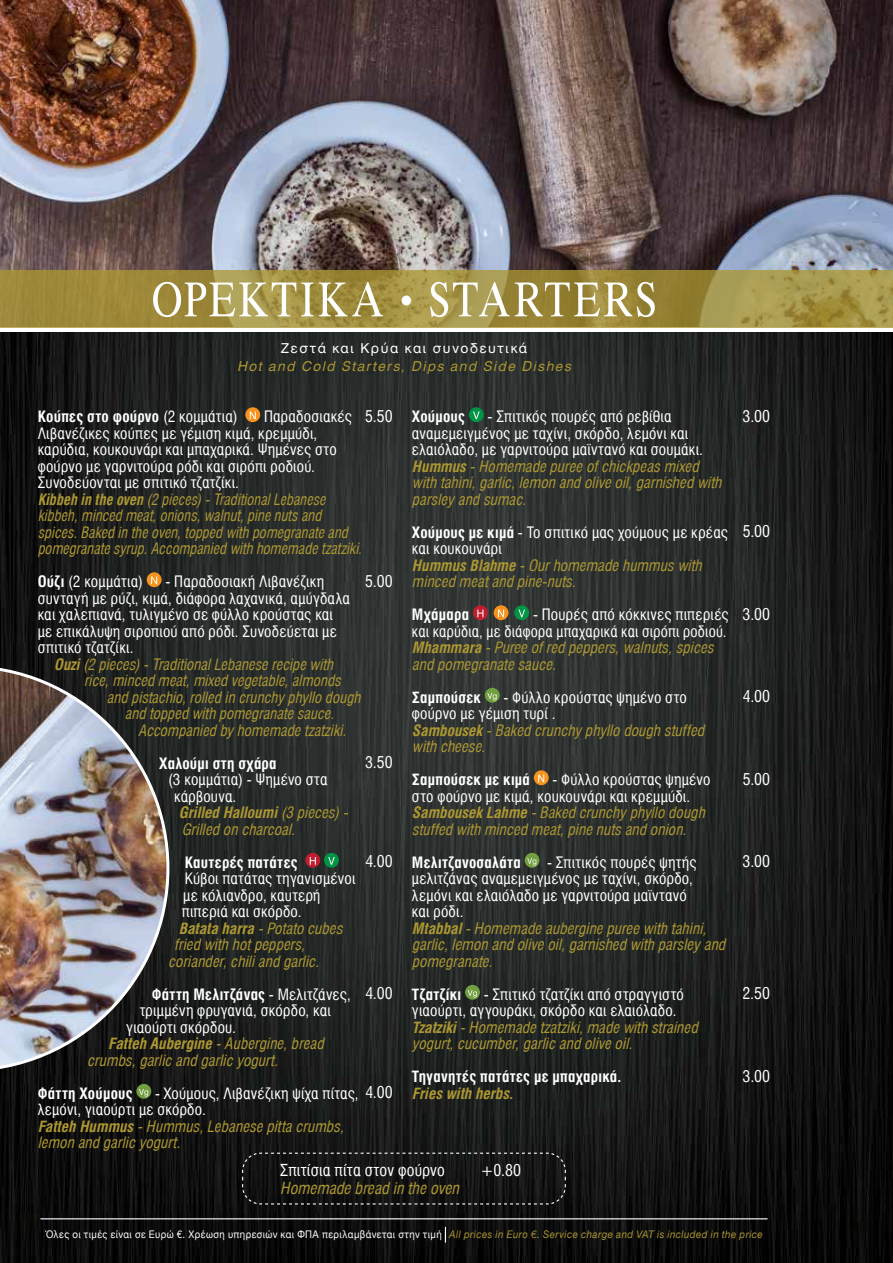
<style>
.page{position:relative;width:893px;height:1263px;background:#fff}
.page>*{position:absolute;margin:0;border:0;box-sizing:border-box;transform-origin:0 0}
.t1{font:51px "Mg Times Cond";letter-spacing:.05em;color:#fff}
.t2{font:16.5px "Mg Helvetica Cond";letter-spacing:.01em;color:#fff}
.t3{font:italic 16.5px "Mg Helvetica Cond";letter-spacing:.005em;color:#ac9732}
.t4{font:15.75px/16.5px "Mg Helvetica Cond";letter-spacing:.015em;color:#fff}
.t5{font:italic 15.75px/16.5px "Mg Helvetica Cond";letter-spacing:.005em;color:#ac9732}
.t6{font:italic 15.75px/16.5px "Mg Helvetica Cond";letter-spacing:.005em;color:#ac9732;scale:.94 1}
.t7{font:700 15.75px "Mg Helvetica Cond";letter-spacing:.015em;color:#fff}
.t8{font:italic 700 15.75px "Mg Helvetica Cond";letter-spacing:.005em;color:#ac9732}
.t9{font:italic 13.5px "Mg Helvetica";letter-spacing:.115em;color:#ac9732}
.t10{font:13.5px "Mg Helvetica";letter-spacing:.125em;color:#fff}
.t11{font:10.5px "Helvetica Neue";letter-spacing:.045em;color:#fff;scale:.92 1}
.s1{font-size:24px}
.s2{font-weight:400}
.s3{font-style:normal;color:#fff}
.s4{font-weight:700}
.s5{font-size:16.5px}
.s6{font-weight:700;font-style:italic;color:#ac9732}
.s7{font-style:italic;color:#ac9732}
.s8{font-weight:700;font-style:normal;color:#fff}
</style>
<div class="page">
<img style="left:0;top:332px;width:893px;height:931px">
<svg style="left:445px;top:1227px;width:1px;height:15px"></svg>
<hr style="left:40px;top:1218px;width:727px;height:1px;background:#fff">
<img style="left:0;top:0;width:893px;height:270px">
<img style="left:0;top:664px;width:171px;height:409px">
<svg style="left:0;top:270px;width:893px;height:57px;background:#a08e41"></svg>
<svg style="left:245px;top:407px;width:15px;height:15px"></svg>
<svg style="left:250px;top:411px;width:6px;height:8px"></svg>
<svg style="left:147px;top:572px;width:15px;height:15px"></svg>
<svg style="left:151px;top:576px;width:6px;height:8px"></svg>
<svg style="left:305px;top:853px;width:15px;height:15px"></svg>
<svg style="left:310px;top:857px;width:6px;height:8px"></svg>
<div style="left:324px;top:853px;width:15px;height:15px;background:#009444;border-radius:50%"></div>
<svg style="left:328px;top:857px;width:7px;height:8px"></svg>
<svg style="left:136px;top:1084px;width:15px;height:15px"></svg>
<svg style="left:139px;top:1089px;width:9px;height:7px"></svg>
<svg style="left:241px;top:1152px;width:325px;height:53px;background:#191919"></svg>
<div style="left:469px;top:407px;width:15px;height:15px;background:#009444;border-radius:50%"></div>
<svg style="left:473px;top:411px;width:7px;height:8px"></svg>
<svg style="left:473px;top:605px;width:15px;height:15px"></svg>
<svg style="left:477px;top:609px;width:6px;height:8px"></svg>
<svg style="left:494px;top:605px;width:15px;height:15px"></svg>
<svg style="left:498px;top:609px;width:6px;height:8px"></svg>
<div style="left:514px;top:605px;width:15px;height:15px;background:#009444;border-radius:50%"></div>
<svg style="left:518px;top:609px;width:7px;height:8px"></svg>
<svg style="left:485px;top:688px;width:15px;height:15px"></svg>
<svg style="left:487px;top:693px;width:10px;height:7px"></svg>
<svg style="left:534px;top:770px;width:15px;height:15px"></svg>
<svg style="left:538px;top:774px;width:6px;height:8px"></svg>
<div style="left:525px;top:853px;width:14px;height:15px;background:#729f40;border-radius:50%"></div>
<svg style="left:527px;top:858px;width:9px;height:7px"></svg>
<div style="left:465px;top:985px;width:15px;height:15px;background:#729f40;border-radius:50%"></div>
<svg style="left:468px;top:990px;width:9px;height:7px"></svg>
<h1 class="t1" style="left:151px;top:271px;width:507px">ΟΡΕΚΤΙΚΆ <span class="s1">•</span> STARTERS</h1>
<p class="t10" style="left:281px;top:340px;width:248px">Ζεστά και Κρύα και συνοδευτικά</p>
<p class="t9" style="left:237px;top:358px;width:335px">Hot and Cold Starters, Dips and Side Dishes</p>
<p class="t2" style="left:365px;top:406px;width:29px">5.50</p>
<p class="t7" style="left:38px;top:408px;width:201px">Κούπες στο φούρνο <span class="s2">(2 κομμάτια)</span></p>
<p class="t6" style="left:38px;top:408px;width:346px;text-indent:226px"><span class="s3">Παραδοσιακές Λιβανέζικες κούπες με γέμιση κιμά, κρεμμύδι, καρύδια, κουκουνάρι και μπαχαρικά. Ψημένες στο φούρνο με γαρνιτούρα ρόδι και σιρόπι ροδιού.<br>Συνοδεύονται με σπιτικό τζατζίκι.<br></span><span class="s4">Kibbeh in the oven</span> (2 pieces) - Traditional Lebanese kibbeh, minced meat, onions, walnut, pine nuts and spices. Baked in the oven, topped with pomegranate and pomegranate syrup. Accompanied with homemade tzatziki.</p>
<p class="t4" style="left:38px;top:573px;width:107px"><span class="s4">Ούζι</span> (2 κομμάτια)</p>
<p class="t2" style="left:365px;top:571px;width:29px">5.00</p>
<p class="t4" style="left:38px;top:573px;width:314px;text-indent:128px">- Παραδοσιακή Λιβανέζικη συνταγή με ρύζι, κιμά, διάφορα λαχανικά, αμύγδαλα και χαλεπιανά, τυλιγμένο σε φύλλο κρούστας και με επικάλυψη σιροπιού από ρόδι. Συνοδεύεται με σπιτικό τζατζίκι.</p>
<p class="t5" style="left:54px;top:656px;width:280px"><span class="s4">Ouzi</span> (2 pieces) - Traditional Lebanese recipe with</p>
<p class="t5" style="left:84px;top:672px;width:258px">rice, minced meat, mixed vegetable, almonds</p>
<p class="t5" style="left:107px;top:689px;width:255px">and pistachio, rolled in crunchy phyllo dough</p>
<p class="t5" style="left:125px;top:705px;width:211px">and topped with pomegranate sauce.</p>
<p class="t5" style="left:138px;top:722px;width:209px">Accompanied by homemade tzatziki.</p>
<p class="t7" style="left:159px;top:754px;width:119px">Χαλούμι στη σχάρα</p>
<p class="t4" style="left:168px;top:771px;width:161px">(3 κομμάτια) - Ψημένο στα</p>
<p class="t4" style="left:174px;top:788px;width:64px">κάρβουνα.</p>
<p class="t8" style="left:179px;top:804px;width:171px">Grilled Halloumi <span class="s2">(3 pieces) -</span></p>
<p class="t5" style="left:182px;top:821px;width:115px">Grilled on charcoal.</p>
<p class="t7" style="left:185px;top:853px;width:115px">Καυτερές πατάτες</p>
<p class="t4" style="left:185px;top:870px;width:172px">Κύβοι πατάτας τηγανισμένοι</p>
<p class="t4" style="left:183px;top:887px;width:139px">με κόλιανδρο, καυτερή</p>
<p class="t4" style="left:182px;top:903px;width:121px">πιπεριά και σκόρδο.</p>
<p class="t5" style="left:179px;top:920px;width:165px"><span class="s4">Batata harra</span> - Potato cubes</p>
<p class="t5" style="left:174px;top:936px;width:132px">fried with hot peppers,</p>
<p class="t5" style="left:168px;top:953px;width:152px">coriander, chili and garlic.</p>
<p class="t7" style="left:152px;top:985px;width:201px">Φάττη Μελιτζάνας <span class="s2">- Μελιτζάνες,</span></p>
<p class="t4" style="left:140px;top:1002px;width:193px">τριμμένη φρυγανιά, σκόρδο, και</p>
<p class="t4" style="left:126px;top:1019px;width:111px">γιαούρτι σκόρδου.</p>
<p class="t5" style="left:108px;top:1035px;width:217px"><span class="s4">Fatteh Aubergine</span> - Aubergine, bread</p>
<p class="t5" style="left:87px;top:1052px;width:192px">crumbs, garlic and garlic yogurt.</p>
<p class="t7" style="left:38px;top:1084px;width:96px">Φάττη Χούμους</p>
<p class="t2" style="left:365px;top:753px;width:29px">3.50</p>
<p class="t2" style="left:365px;top:852px;width:29px">4.00</p>
<p class="t2" style="left:365px;top:984px;width:29px">4.00</p>
<p class="t4" style="left:38px;top:1085px;width:357px;text-indent:117px">- Χούμους, Λιβανέζικη ψίχα πίτας, <span class="s5">4.00 </span>λεμόνι, γιαούρτι με σκόρδο.<br><span class="s6">Fatteh Hummus</span> <span class="s7">- Hummus, Lebanese pitta crumbs,<br>lemon and garlic yogurt.</span></p>
<p class="t7" style="left:412px;top:408px;width:55px">Χούμους</p>
<p class="t4" style="left:412px;top:408px;width:311px;text-indent:76px">- Σπιτικός πουρές από ρεβίθια αναμεμειγμένος με ταχίνι, σκόρδο, λεμόνι και ελαιόλαδο, με γαρνιτούρα μαϊντανό και σουμάκι.<br><span class="s6">Hummus</span> <span class="s7">- Homemade puree of chickpeas mixed with tahini, garlic, lemon and olive oil, garnished with parsley and sumac.</span></p>
<p class="t5" style="left:412px;top:524px;width:318px"><span class="s8">Χούμους με κιμά</span> <span class="s3">- Το σπιτικό μας χούμους με κρέας και κουκουνάρι<br></span><span class="s4">Hummus Blahme</span> - Our homemade hummus with minced meat and pine-nuts.</p>
<p class="t7" style="left:412px;top:606px;width:59px">Μχάμαρα</p>
<p class="t4" style="left:412px;top:606px;width:318px;text-indent:121px">- Πουρές από κόκκινες πιπεριές και καρύδια, με διάφορα μπαχαρικά και σιρόπι ροδιού.<br><span class="s6">Mhammara</span> <span class="s7">- Puree of red peppers, walnuts, spices and pomegranate sauce.</span></p>
<p class="t7" style="left:412px;top:688px;width:71px">Σαμπούσεκ</p>
<p class="t4" style="left:412px;top:689px;width:294px;text-indent:92px">- Φύλλο κρούστας ψημένο στο φούρνο με γέμιση τυρί .<br><span class="s6">Sambousek</span> <span class="s7">- Baked crunchy phyllo dough stuffed with cheese.</span></p>
<p class="t7" style="left:412px;top:771px;width:120px">Σαμπούσεκ με κιμά</p>
<p class="t5" style="left:412px;top:771px;width:300px;text-indent:141px"><span class="s3">- Φύλλο κρούστας ψημένο στο φούρνο με κιμά, κουκουνάρι και κρεμμύδι.<br></span><span class="s4">Sambousek Lahme</span> - Baked crunchy phyllo dough stuffed with minced meat, pine nuts and onion.</p>
<p class="t7" style="left:412px;top:853px;width:110px">Μελιτζανοσαλάτα</p>
<p class="t4" style="left:412px;top:854px;width:315px;text-indent:135px">- Σπιτικός πουρές ψητής μελιτζάνας αναμεμειγμένος με ταχίνι, σκόρδο, λεμόνι και ελαιόλαδο με γαρνιτούρα μαϊντανό<br>και ρόδι.<br><span class="s6">Mtabbal</span> <span class="s7">- Homemade aubergine puree with tahini, garlic, lemon and olive oil, garnished with parsley and pomegranate.</span></p>
<p class="t7" style="left:412px;top:985px;width:51px">Τζατζίκι</p>
<p class="t5" style="left:412px;top:986px;width:287px;text-indent:72px"><span class="s3">- Σπιτικό τζατζίκι από στραγγιστό γιαούρτι, αγγουράκι, σκόρδο και ελαιόλαδο.<br></span><span class="s4">Tzatziki</span> - Homemade tzatziki, made with strained yogurt, cucumber, garlic and olive oil.</p>
<p class="t7" style="left:412px;top:1068px;width:211px">Τηγανητές πατάτες με μπαχαρικά.</p>
<p class="t8" style="left:412px;top:1084px;width:103px">Fries with herbs.</p>
<p class="t2" style="left:280px;top:1160px;width:166px">Σπιτίσια πίτα στον φούρνο</p>
<p class="t2" style="left:481px;top:1160px;width:42px">+0.80</p>
<p class="t3" style="left:280px;top:1178px;width:180px">Homemade bread in the oven</p>
<p class="t2" style="left:743px;top:406px;width:29px">3.00</p>
<p class="t2" style="left:743px;top:522px;width:29px">5.00</p>
<p class="t2" style="left:743px;top:604px;width:29px">3.00</p>
<p class="t2" style="left:743px;top:687px;width:29px">4.00</p>
<p class="t2" style="left:743px;top:769px;width:29px">5.00</p>
<p class="t2" style="left:743px;top:852px;width:29px">3.00</p>
<p class="t2" style="left:742px;top:984px;width:29px">2.50</p>
<p class="t2" style="left:743px;top:1066px;width:29px">3.00</p>
<p class="t11" style="left:45px;top:1227px;width:781px">Όλες οι τιμές είναι σε Ευρώ €. Χρέωση υπηρεσιών και ΦΠΑ περιλαμβάνεται στην τιμή <span class="s7">All prices in Euro €. Service charge and VAT is included in the price</span></p>
</div>
